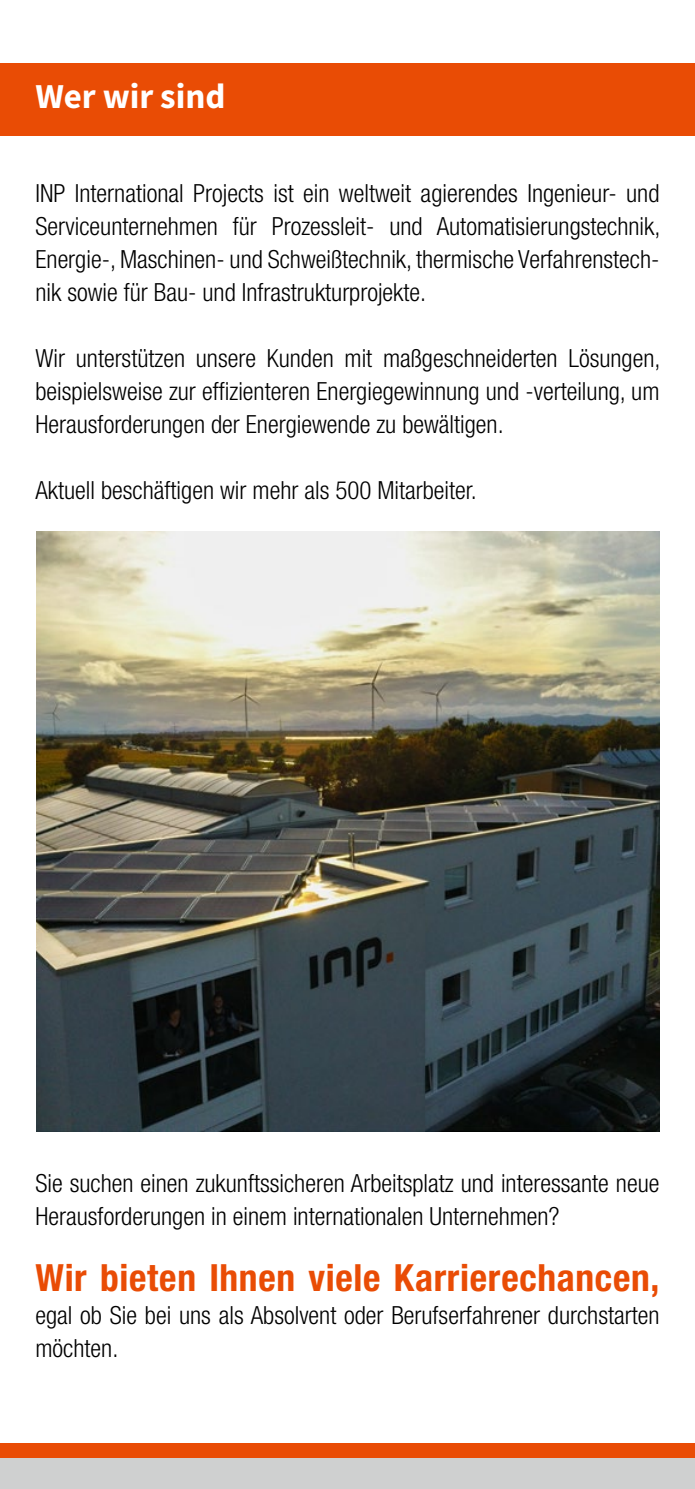
<style>
.page{position:relative;width:695px;height:1489px;background:#fff}
.page>*{position:absolute;margin:0;border:0;box-sizing:border-box;transform-origin:0 0}
.t1{font:700 condensed 37.5px "Helvetica Neue LT Pro";letter-spacing:.02em;color:#e94c05}
.t2{font:700 35px "Source Sans Pro";letter-spacing:-.005em;color:#fff}
.t3{font:300 condensed 25px/33px "Helvetica Neue LT Pro";color:#000;text-align:justify}
</style>
<div class="page">
<div style="left:0;top:64px;width:694px;height:72px;background:#e94c05"></div>
<div style="left:0;top:1447px;width:694px;height:41px;background:#cfd0d0"></div>
<div style="left:0;top:1442px;width:694px;height:14px;background:#e94c05"></div>
<img style="left:36px;top:532px;width:623px;height:599px">
<h2 class="t2" style="left:35px;top:72px;width:191px">Wer wir sind</h2>
<p class="t3" style="left:35px;top:176px;width:626px">INP International Projects ist ein weltweit agierendes Ingenieur- und Serviceunternehmen für Prozessleit- und Automatisierungstechnik, Energie-, Maschinen- und Schweißtechnik, thermische Verfahrenstech&shy;nik sowie für Bau- und Infrastrukturprojekte.</p>
<p class="t3" style="left:35px;top:341px;width:626px">Wir unterstützen unsere Kunden mit maßgeschneiderten Lösungen, beispielsweise zur effizienteren Energiegewinnung und -verteilung, um Herausforderungen der Energiewende zu bewältigen.</p>
<p class="t3" style="left:35px;top:473px;width:443px">Aktuell beschäftigen wir mehr als 500 Mitarbeiter.</p>
<p class="t3" style="left:35px;top:1166px;width:625px">Sie suchen einen zukunftssicheren Arbeitsplatz und interessante neue<br>Herausforderungen in einem internationalen Unternehmen?</p>
<h1 class="t1" style="left:35px;top:1255px;width:625px">Wir bieten Ihnen viele Karrierechancen,</h1>
<p class="t3" style="left:35px;top:1298px;width:625px">egal ob Sie bei uns als Absolvent oder Berufserfahrener durchstarten möchten.</p>
</div>
